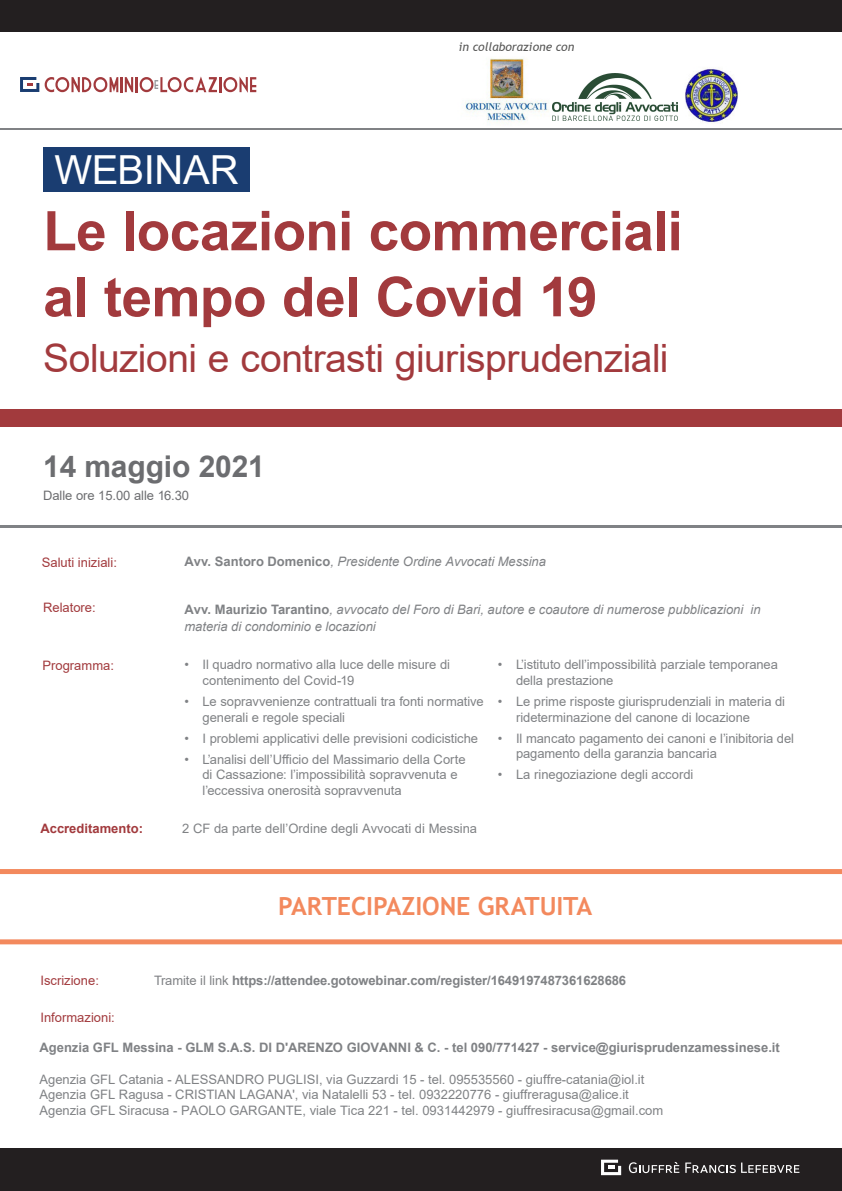
<style>
.page{position:relative;width:842px;height:1191px;background:#fff}
.page>*{position:absolute;margin:0;border:0;box-sizing:border-box;transform-origin:0 0}
.t1{font:700 55px/66px "Arial";letter-spacing:-.015em;color:#a23a3d}
.t2{font:40px "Arial";letter-spacing:-.01em;color:#fff}
.t3{font:39px "Arial";letter-spacing:-.015em;color:#a23a3d}
.t4{font:700 30px "Arial";letter-spacing:-.005em;color:#6c6d70}
.t5{font:700 25px "Trebuchet MS";letter-spacing:-.005em;color:#f3895d}
.t6{font:13px/15.6px "Arial";letter-spacing:-.005em;color:#808285}
.t7{font:700 13px "Arial";color:#808285}
.t8{font:italic 13px/16.8px "Arial";color:#808285}
.t9{font:13px "Arial";color:#a23a3d}
.t10{font:13px "Arial";letter-spacing:-.005em;color:#6c6d70}
.t11{font:700 13px "Arial";color:#a23a3d}
.t12{font:italic 12px "Trebuchet MS";color:#575756}
.s1{font-weight:700;font-style:normal}
.s2{font-weight:400}
</style>
<div class="page">
<svg style="left:0;top:869px;width:842px;height:75px"></svg>
<div style="left:0;top:409px;width:842px;height:18px;background:#a23a3d"></div>
<hr style="left:0;top:525px;width:842px;height:2px;background:#808285">
<div style="left:0;top:0;width:842px;height:31px;background:#231f20"></div>
<div style="left:0;top:1147px;width:842px;height:43px;background:#231f20"></div>
<div style="left:43px;top:147px;width:207px;height:44px;background:#1a3d71"></div>
<svg style="left:45px;top:76px;width:211px;height:17px"></svg>
<svg style="left:20px;top:77px;width:19px;height:15px"></svg>
<svg style="left:601px;top:1159px;width:20px;height:16px"></svg>
<svg style="left:629px;top:1162px;width:50px;height:11px"></svg>
<svg style="left:685px;top:1162px;width:114px;height:11px"></svg>
<hr style="left:0;top:128px;width:842px;height:1px;background:#808285">
<img style="left:465px;top:58px;width:84px;height:65px">
<img style="left:552px;top:73px;width:125px;height:47px">
<img style="left:685px;top:68px;width:53px;height:54px">
<p class="t12" style="left:459px;top:40px;width:117px">in collaborazione con</p>
<h2 class="t2" style="left:54px;top:143px;width:186px">WEBINAR</h2>
<h1 class="t1" style="left:43px;top:198px;width:641px">Le locazioni commerciali al tempo del Covid 19</h1>
<h3 class="t3" style="left:43px;top:332px;width:627px">Soluzioni e contrasti giurisprudenziali</h3>
<h3 class="t4" style="left:43px;top:445px;width:223px">14 maggio 2021</h3>
<p class="t10" style="left:43px;top:486px;width:147px">Dalle ore 15.00 alle 16.30</p>
<p class="t9" style="left:42px;top:554px;width:77px">Saluti iniziali:</p>
<p class="t8" style="left:184px;top:553px;width:363px"><span class="s1">Avv. Santoro Domenico</span>, Presidente Ordine Avvocati Messina</p>
<p class="t9" style="left:43px;top:598px;width:54px">Relatore:</p>
<p class="t9" style="left:43px;top:657px;width:73px">Programma:</p>
<p class="t8" style="left:184px;top:601px;width:578px"><span class="s1">Avv. Maurizio Tarantino</span>, avvocato del Foro di Bari, autore e coautore di numerose pubblicazioni in materia di condominio e locazioni</p>
<p class="t6" style="left:203px;top:657px;width:249px;text-indent:-18px">• Il quadro normativo alla luce delle misure di contenimento del Covid-19</p>
<p class="t6" style="left:203px;top:693px;width:283px;text-indent:-18px">• Le sopravvenienze contrattuali tra fonti normative generali e regole speciali</p>
<p class="t6" style="left:185px;top:730px;width:295px">• I problemi applicativi delle previsioni codicistiche</p>
<p class="t6" style="left:203px;top:751px;width:265px;text-indent:-18px">• L’analisi dell’Ufficio del Massimario della Corte di Cassazione: l’impossibilità sopravvenuta e l’eccessiva onerosità sopravvenuta</p>
<p class="t6" style="left:516px;top:657px;width:263px;text-indent:-18px">• L’istituto dell’impossibilità parziale temporanea della prestazione</p>
<p class="t6" style="left:516px;top:693px;width:271px;text-indent:-18px">• Le prime risposte giurisprudenziali in materia di rideterminazione del canone di locazione</p>
<p class="t6" style="left:516px;top:730px;width:280px;text-indent:-18px">• Il mancato pagamento dei canoni e l’inibitoria del pagamento della garanzia bancaria</p>
<p class="t6" style="left:498px;top:767px;width:197px">• La rinegoziazione degli accordi</p>
<p class="t11" style="left:40px;top:819px;width:104px">Accreditamento:</p>
<p class="t6" style="left:182px;top:820px;width:296px">2 CF da parte dell’Ordine degli Avvocati di Messina</p>
<h3 class="t5" style="left:278px;top:890px;width:316px">PARTECIPAZIONE GRATUITA</h3>
<p class="t9" style="left:40px;top:971px;width:60px">Iscrizione:</p>
<p class="t7" style="left:154px;top:971px;width:473px"><span class="s2">Tramite il link</span> https://attendee.gotowebinar.com/register/1649197487361628686</p>
<p class="t9" style="left:40px;top:1009px;width:76px">Informazioni:</p>
<p class="t7" style="left:39px;top:1038px;width:742px">Agenzia GFL Messina - GLM S.A.S. DI D'ARENZO GIOVANNI &amp; C. - tel 090/771427 - service@giurisprudenzamessinese.it</p>
<p class="t6" style="left:39px;top:1071px;width:625px">Agenzia GFL Catania - ALESSANDRO PUGLISI, via Guzzardi 15 - tel. 095535560 - giuffre-catania@iol.it<br>Agenzia GFL Ragusa - CRISTIAN LAGANA', via Natalelli 53 - tel. 0932220776 - giuffreragusa@alice.it<br>Agenzia GFL Siracusa - PAOLO GARGANTE, viale Tica 221 - tel. 0931442979 - giuffresiracusa@gmail.com</p>
</div>
